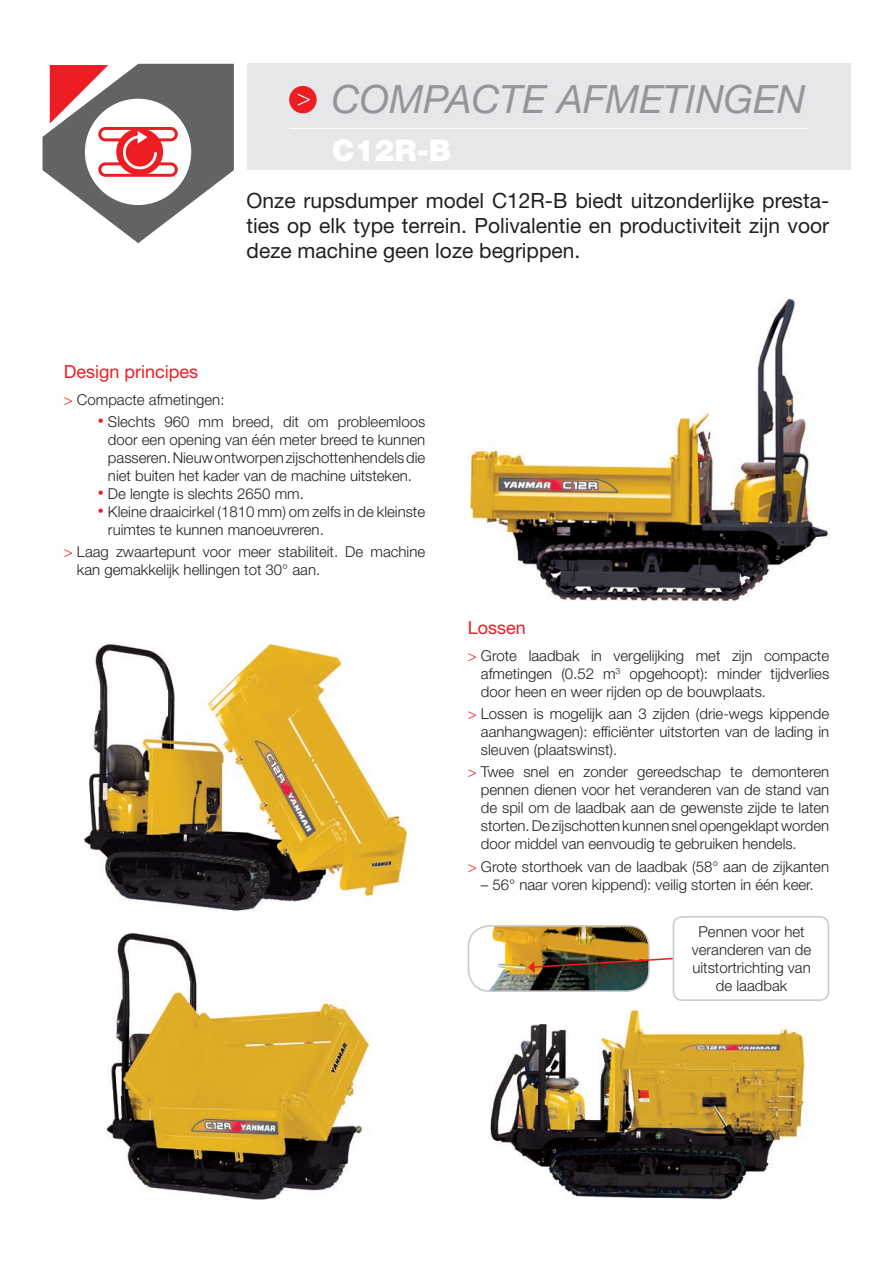
<style>
.page{position:relative;width:893px;height:1263px;background:#fff}
.page>*{position:absolute;margin:0;border:0;box-sizing:border-box;transform-origin:0 0}
.t1{font:italic 39px "Helvetica Neue LT Std";color:#939598}
.t2{font:900 30px "Helvetica Neue LT Std";color:#fff}
.t3{font:21px/25.2px "Helvetica Neue LT Std";color:#231f20;text-align:justify}
.t4{font:18px "Helvetica Neue LT Std";color:#ee1d23}
.t5{font:300 15px/18px "Helvetica Neue LT Std";color:#231f20;text-align:justify}
.s1{color:#ee1d23}
.s2{font-size:12px;color:#ee1d23}
</style>
<div class="page">
<div style="left:247px;top:64px;width:603px;height:106px;background:#e6e7e9"></div>
<svg style="left:43px;top:64px;width:191px;height:179px"></svg>
<div style="left:289px;top:86px;width:28px;height:27px;background:#ee1d23;border-radius:50%"></div>
<svg style="left:298px;top:94px;width:12px;height:12px"></svg>
<hr style="left:289px;top:128px;width:519px;height:1px;background:#fff">
<img style="left:469px;top:298px;width:360px;height:302px">
<img style="left:84px;top:643px;width:324px;height:268px">
<img style="left:106px;top:933px;width:264px;height:266px">
<img style="left:489px;top:1009px;width:318px;height:190px">
<svg style="left:467px;top:916px;width:363px;height:84px"></svg>
<h1 class="t1" style="left:332px;top:76px;width:475px">COMPACTE AFMETINGEN</h1>
<h2 class="t2" style="left:332px;top:132px;width:121px">C12R-B</h2>
<h3 class="t3" style="left:247px;top:187px;width:584px">Onze rupsdumper model C12R-B biedt uitzonderlijke presta&shy;ties op elk type terrein. Polivalentie en productiviteit zijn voor deze machine geen loze begrippen.</h3>
<p class="t4" style="left:64px;top:361px;width:136px">Design principes</p>
<p class="t5" style="left:64px;top:390px;width:162px"><span class="s1">&gt;</span> Compacte afmetingen:</p>
<p class="t5" style="left:108px;top:412px;width:319px;text-indent:-10px"><span class="s2">•</span> Slechts 960 mm breed, dit om probleemloos door een opening van één meter breed te kunnen passeren. Nieuw ontworpen zijschottenhendels die niet buiten het kader van de machine uitsteken.</p>
<p class="t5" style="left:98px;top:484px;width:208px"><span class="s2">•</span> De lengte is slechts 2650 mm.</p>
<p class="t5" style="left:108px;top:502px;width:319px;text-indent:-10px"><span class="s2">•</span> Kleine draaicirkel (1810 mm) om zelfs in de kleinste ruimtes te kunnen manoeuvreren.</p>
<p class="t5" style="left:77px;top:542px;width:350px;text-indent:-13px"><span class="s1">&gt;</span> Laag zwaartepunt voor meer stabiliteit. De machine kan gemakkelijk hellingen tot 30° aan.</p>
<p class="t4" style="left:468px;top:617px;width:60px">Lossen</p>
<p class="t5" style="left:481px;top:646px;width:350px;text-indent:-13px"><span class="s1">&gt;</span> Grote laadbak in vergelijking met zijn compacte afmetingen (0.52 m<sup>3</sup> opgehoopt): minder tijdverlies door heen en weer rijden op de bouwplaats.</p>
<p class="t5" style="left:481px;top:704px;width:350px;text-indent:-13px"><span class="s1">&gt;</span> Lossen is mogelijk aan 3 zijden (drie-wegs kippende aanhangwagen): efficiënter uitstorten van de lading in sleuven (plaatswinst).</p>
<p class="t5" style="left:481px;top:763px;width:350px;text-indent:-13px"><span class="s1">&gt;</span> Twee snel en zonder gereedschap te demonteren pennen dienen voor het veranderen van de stand van de spil om de laadbak aan de gewenste zijde te laten storten. De zijschotten kunnen snel opengeklapt worden door middel van eenvoudig te gebruiken hendels.</p>
<p class="t5" style="left:468px;top:857px;width:363px"><span class="s1">&gt;</span> Grote storthoek van de laadbak (58° aan de zijkanten</p>
<p class="t5" style="left:481px;top:875px;width:334px">– 56° naar voren kippend): veilig storten in één keer.</p>
<p class="t5" style="left:692px;top:922px;width:121px;text-align:center">Pennen voor het veranderen van de uitstortrichting van de laadbak</p>
</div>
